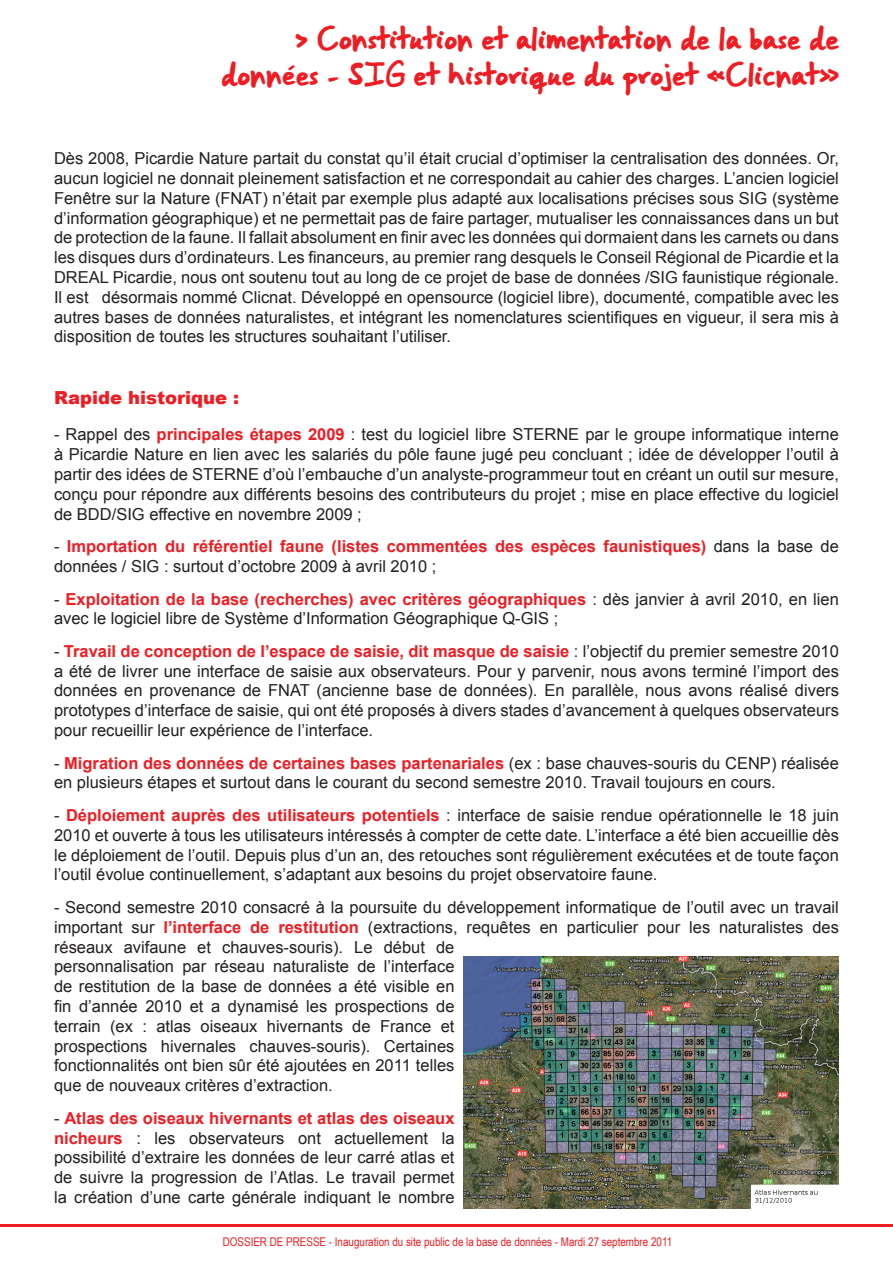
<style>
.page{position:relative;width:893px;height:1263px;background:#fff}
.page>*{position:absolute;margin:0;border:0;box-sizing:border-box;transform-origin:0 0}
.t1{font:22.5px "Gorri Sans";color:#ee1d23}
.t2{font:900 18px "Arial";color:#ee1d23}
.t3{font:16.5px/19.8px "Arial";color:#231f20;text-align:justify}
.t4{font:700 16.5px/19.8px "Arial";color:#ee1d23}
.t5{font:12px "Arial Narrow";color:#ee1d23}
.s1{font-weight:700;color:#ee1d23}
.s2{font-weight:400;color:#231f20}
</style>
<div class="page">
<hr style="left:0;top:1225px;width:893px;height:2px;background:#ee1d23">
<img style="left:463px;top:957px;width:376px;height:252px">
<p class="t1" style="left:295px;top:21px;width:545px">&gt; Constitution et alimentation de la base de</p>
<p class="t1" style="left:221px;top:57px;width:619px">données - SIG et historique du projet «Clicnat»</p>
<p class="t3" style="left:54px;top:149px;width:786px">Dès 2008, Picardie Nature partait du constat qu’il était crucial d’optimiser la centralisation des données. Or, aucun logiciel ne donnait pleinement satisfaction et ne correspondait au cahier des charges. L’ancien logiciel Fenêtre sur la Nature (FNAT) n’était par exemple plus adapté aux localisations précises sous SIG (système d’information géographique) et ne permettait pas de faire partager, mutualiser les connaissances dans un but de protection de la faune. Il fallait absolument en finir avec les données qui dormaient dans les carnets ou dans les disques durs d’ordinateurs. Les financeurs, au premier rang desquels le Conseil Régional de Picardie et la DREAL Picardie, nous ont soutenu tout au long de ce projet de base de données /SIG faunistique régionale.<br>Il est désormais nommé Clicnat. Développé en opensource (logiciel libre), documenté, compatible avec les autres bases de données naturalistes, et intégrant les nomenclatures scientifiques en vigueur, il sera mis à disposition de toutes les structures souhaitant l’utiliser.</p>
<p class="t2" style="left:54px;top:384px;width:187px">Rapide historique :</p>
<p class="t3" style="left:54px;top:425px;width:786px">- Rappel des <span class="s1">principales étapes 2009</span> : test du logiciel libre STERNE par le groupe informatique interne à Picardie Nature en lien avec les salariés du pôle faune jugé peu concluant ; idée de développer l’outil à partir des idées de STERNE d’où l’embauche d’un analyste-programmeur tout en créant un outil sur mesure, conçu pour répondre aux différents besoins des contributeurs du projet ; mise en place effective du logiciel de BDD/SIG effective en novembre 2009 ;</p>
<p class="t4" style="left:54px;top:537px;width:786px"><span class="s2">-</span> Importation du référentiel faune (listes commentées des espèces faunistiques) <span class="s2">dans la base de données / SIG : surtout d’octobre 2009 à avril 2010 ;</span></p>
<p class="t3" style="left:54px;top:589px;width:786px">- <span class="s1">Exploitation de la base (recherches) avec critères géographiques</span> : dès janvier à avril 2010, en lien avec le logiciel libre de Système d’Information Géographique Q-GIS ;</p>
<p class="t3" style="left:54px;top:641px;width:786px">- <span class="s1">Travail de conception de l’espace de saisie, dit masque de saisie</span> : l’objectif du premier semestre 2010 a été de livrer une interface de saisie aux observateurs. Pour y parvenir, nous avons terminé l’import des données en provenance de FNAT (ancienne base de données). En parallèle, nous avons réalisé divers prototypes d’interface de saisie, qui ont été proposés à divers stades d’avancement à quelques observateurs pour recueillir leur expérience de l’interface.</p>
<p class="t3" style="left:54px;top:753px;width:786px">- <span class="s1">Migration des données de certaines bases partenariales</span> (ex : base chauves-souris du CENP) réalisée en plusieurs étapes et surtout dans le courant du second semestre 2010. Travail toujours en cours.</p>
<p class="t3" style="left:54px;top:805px;width:786px">- <span class="s1">Déploiement auprès des utilisateurs potentiels</span> : interface de saisie rendue opérationnelle le 18 juin 2010 et ouverte à tous les utilisateurs intéressés à compter de cette date. L’interface a été bien accueillie dès le déploiement de l’outil. Depuis plus d’un an, des retouches sont régulièrement exécutées et de toute façon l’outil évolue continuellement, s’adaptant aux besoins du projet observatoire faune.</p>
<p class="t3" style="left:54px;top:897px;width:786px;text-align:left">- Second semestre 2010 consacré à la poursuite du développement informatique de l’outil avec un travail important sur <span class="s1">l’interface de restitution</span> (extractions, requêtes en particulier pour les naturalistes des réseaux avifaune et chauves-souris). Le début de<br>personnalisation par réseau naturaliste de l’interface<br>de restitution de la base de données a été visible en<br>fin d’année 2010 et a dynamisé les prospections de<br>terrain (ex : atlas oiseaux hivernants de France et<br>prospections hivernales chauves-souris). Certaines<br>fonctionnalités ont bien sûr été ajoutées en 2011 telles<br>que de nouveaux critères d’extraction.</p>
<p class="t3" style="left:54px;top:1108px;width:402px">- <span class="s1">Atlas des oiseaux hivernants et atlas des oiseaux nicheurs</span> : les observateurs ont actuellement la possibilité d’extraire les données de leur carré atlas et de suivre la progression de l’Atlas. Le travail permet la création d’une carte générale indiquant le nombre</p>
<p class="t5" style="left:223px;top:1233px;width:451px">DOSSIER DE PRESSE - Inauguration du site public de la base de données - Mardi 27 septembre 2011</p>
</div>
